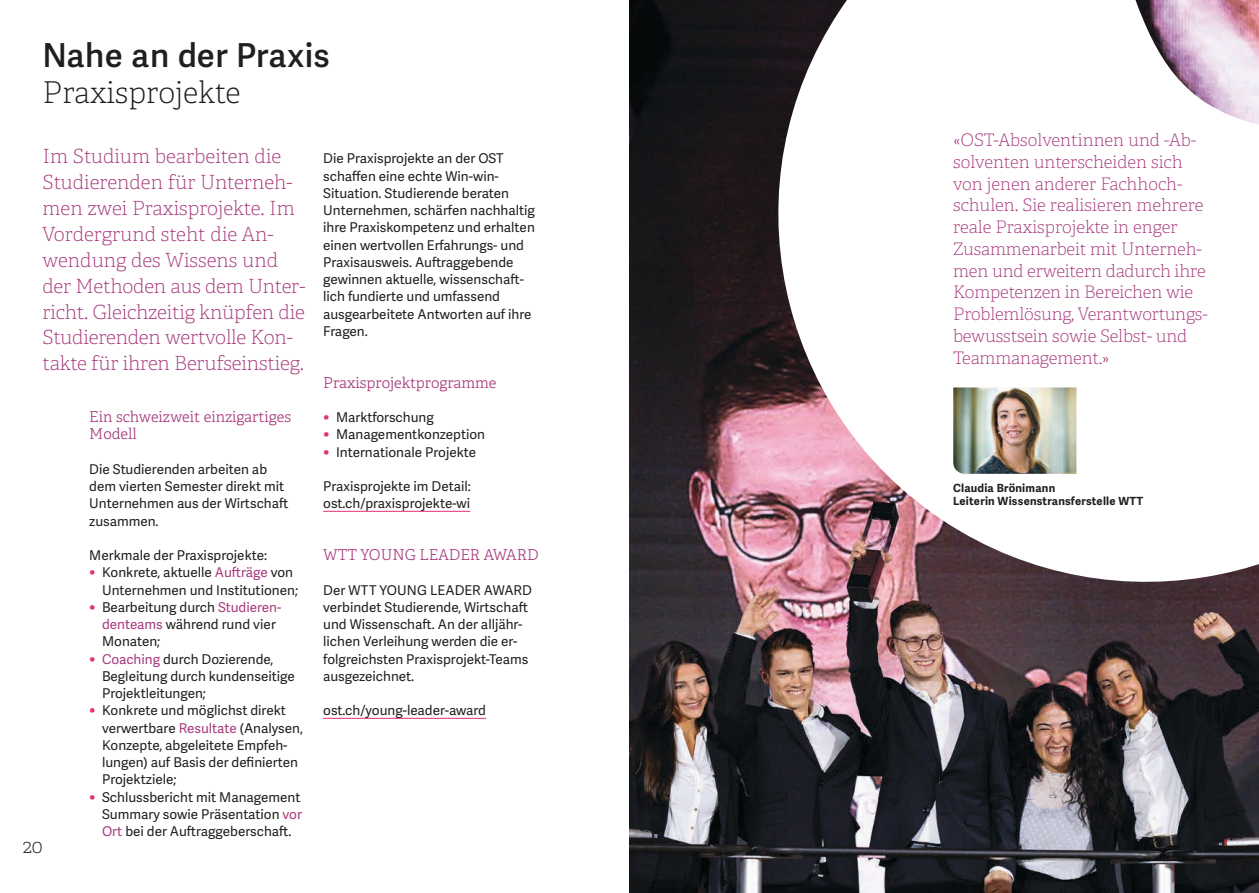
<style>
.page{position:relative;width:1259px;height:893px;background:#fff}
.page>*{position:absolute;margin:0;border:0;box-sizing:border-box;transform-origin:0 0}
.t1{font:600 33px "Adelle Sans";letter-spacing:.01em;color:#1f1f1e}
.t2{font:100 30px "Adelle";color:#1f1f1e}
.t3{font:100 19.5px/26px "Adelle";letter-spacing:-.01em;color:#a83b7e}
.t4{font:100 19.5px "Adelle";color:#1f1f1e}
.t5{font:100 17.25px/21.8px "Adelle";letter-spacing:-.01em;color:#a83b7e}
.t6{font:300 15px/17.2px "Adelle";color:#a83b7e}
.t7{font:13.5px/17.2px "Adelle Sans";color:#1f1f1e}
.t8{font:700 11.25px/13.5px "Adelle Sans";letter-spacing:.02em;color:#1f1f1e}
.s1{font-size:16.5px;color:#e03179}
.s2{color:#a83b7e}
</style>
<div class="page">
<hr style="left:323px;top:511px;width:147px;height:1px;background:#e03179">
<hr style="left:323px;top:718px;width:163px;height:1px;background:#e03179">
<img style="left:629px;top:0;width:630px;height:893px">
<svg style="left:727px;top:0;width:532px;height:633px"></svg>
<img style="left:953px;top:387px;width:123px;height:87px">
<h1 class="t1" style="left:43px;top:37px;width:289px">Nahe an der Praxis</h1>
<h2 class="t2" style="left:43px;top:75px;width:199px">Praxisprojekte</h2>
<p class="t3" style="left:43px;top:144px;width:264px">Im Studium bearbeiten die<br>Studierenden für Unterneh&shy;men zwei Praxisprojekte. Im<br>Vordergrund steht die An&shy;wendung des Wissens und der Methoden aus dem Unter&shy;richt. Gleichzeitig knüpfen die<br>Studierenden wertvolle Kon&shy;takte für ihren Berufseinstieg.</p>
<p class="t6" style="left:89px;top:408px;width:203px">Ein schweizweit einzigartiges<br>Modell</p>
<p class="t7" style="left:89px;top:461px;width:201px">Die Studierenden arbeiten ab dem vierten Semester direkt mit<br>Unternehmen aus der Wirtschaft zusammen.</p>
<p class="t7" style="left:89px;top:547px;width:179px">Merkmale der Praxisprojekte:</p>
<p class="t7" style="left:102px;top:564px;width:197px;text-indent:-13px"><span class="s1">•</span> Konkrete, aktuelle <span class="s2">Aufträge</span> von<br>Unternehmen und Institutionen;</p>
<p class="t7" style="left:102px;top:599px;width:181px;text-indent:-13px"><span class="s1">•</span> Bearbeitung durch <span class="s2">Studieren&shy;denteams</span> während rund vier<br>Monaten;</p>
<p class="t7" style="left:102px;top:651px;width:194px;text-indent:-13px"><span class="s1">•</span> <span class="s2">Coaching</span> durch Dozierende,<br>Begleitung durch kundenseitige<br>Projektleitungen;</p>
<p class="t7" style="left:102px;top:702px;width:202px;text-indent:-13px"><span class="s1">•</span> Konkrete und möglichst direkt verwertbare <span class="s2">Resultate</span> (Analysen,<br>Konzepte, abgeleitete Empfeh&shy;lungen) auf Basis der definierten<br>Projektziele;</p>
<p class="t7" style="left:102px;top:789px;width:201px;text-align:justify;text-indent:-13px"><span class="s1">•</span> Schlussbericht mit Management Summary sowie Präsentation <span class="s2">vor Ort</span> bei der Auftraggeberschaft.</p>
<h3 class="t4" style="left:23px;top:835px;width:21px">20</h3>
<p class="t7" style="left:323px;top:150px;width:213px">Die Praxisprojekte an der OST schaffen eine echte Win-win-<br>Situation. Studierende beraten<br>Unternehmen, schärfen nachhaltig ihre Praxiskompetenz und erhalten einen wertvollen Erfahrungs- und<br>Praxisausweis. Auftraggebende gewinnen aktuelle, wissenschaft&shy;lich fundierte und umfassend ausgearbeitete Antworten auf ihre<br>Fragen.</p>
<p class="t6" style="left:323px;top:374px;width:175px">Praxisprojektprogramme</p>
<p class="t7" style="left:323px;top:409px;width:112px"><span class="s1">•</span> Marktforschung</p>
<p class="t7" style="left:323px;top:426px;width:163px"><span class="s1">•</span> Managementkonzeption</p>
<p class="t7" style="left:323px;top:444px;width:154px"><span class="s1">•</span> Internationale Projekte</p>
<p class="t7" style="left:323px;top:478px;width:149px">Praxisprojekte im Detail: ost.ch/praxisprojekte-wi</p>
<p class="t6" style="left:323px;top:546px;width:217px">WTT YOUNG LEADER AWARD</p>
<p class="t7" style="left:323px;top:582px;width:210px">Der WTT YOUNG LEADER AWARD verbindet Studierende, Wirtschaft und Wissenschaft. An der alljähr&shy;lichen Verleihung werden die er&shy;folgreichsten Praxisprojekt-Teams ausgezeichnet.</p>
<p class="t7" style="left:323px;top:702px;width:164px">ost.ch/young-leader-award</p>
<p class="t5" style="left:953px;top:129px;width:256px">«OST-Absolventinnen und -Ab&shy;solventen unterscheiden sich von jenen anderer Fachhoch&shy;schulen. Sie realisieren mehrere reale Praxisprojekte in enger<br>Zusammenarbeit mit Unterneh&shy;men und erweitern dadurch ihre<br>Kompetenzen in Bereichen wie<br>Problemlösung, Verantwortungs&shy;bewusstsein sowie Selbst- und<br>Teammanagement.»</p>
<p class="t8" style="left:953px;top:481px;width:191px">Claudia Brönimann<br>Leiterin Wissenstransferstelle WTT</p>
</div>
